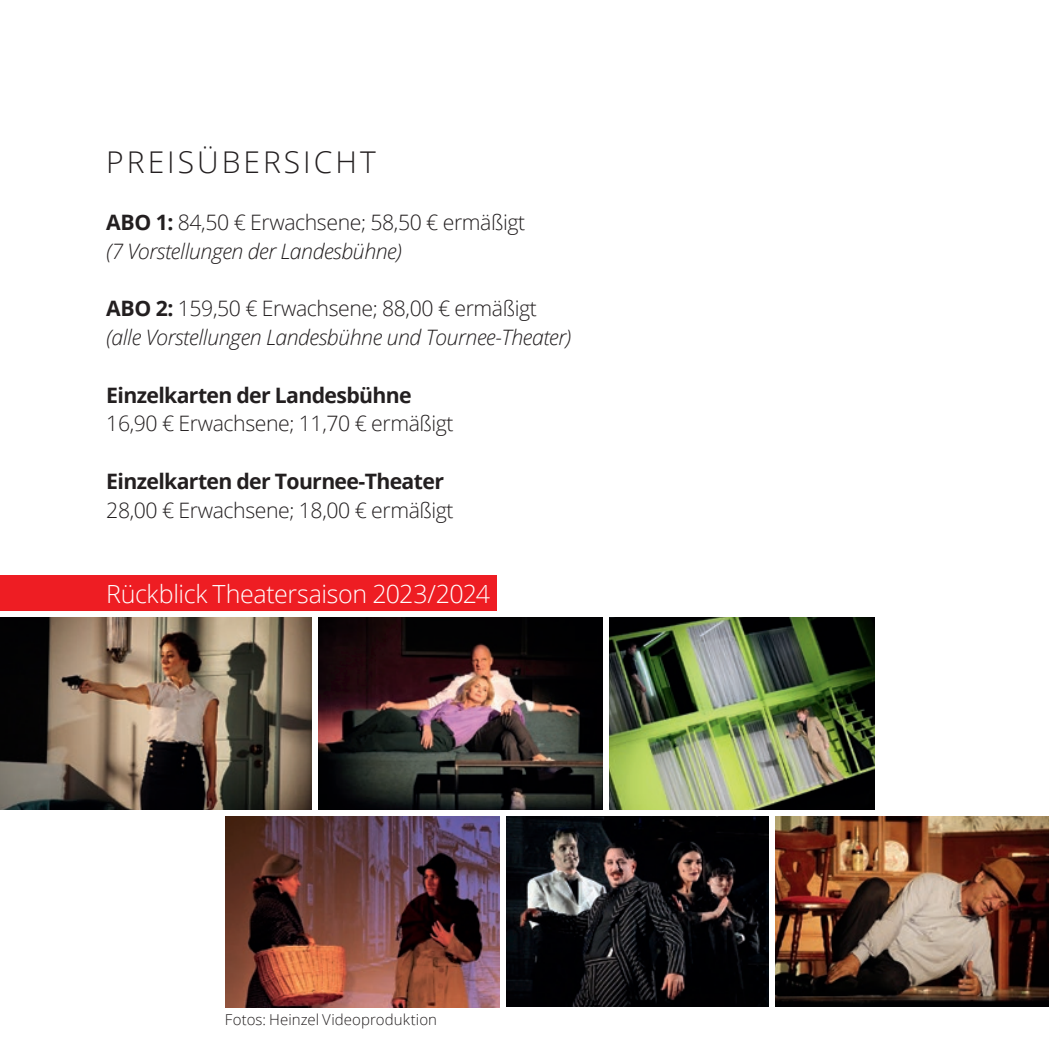
<style>
.page{position:relative;width:1049px;height:1049px;background:#fff}
.page>*{position:absolute;margin:0;border:0;box-sizing:border-box;transform-origin:0 0}
.t1{font:300 30px "Open Sans";letter-spacing:.1em;color:#231f20}
.t2{font:300 25px "Open Sans";letter-spacing:-.015em;color:#fff}
.t3{font:300 21.25px/28.8px "Open Sans";letter-spacing:-.02em;color:#231f20}
.t4{font:italic 300 21.25px/28.8px "Open Sans";letter-spacing:-.02em;color:#231f20}
.t5{font:700 21.25px "Open Sans";letter-spacing:-.03em;color:#231f20}
.t6{font:300 15px "Open Sans";letter-spacing:.005em;color:#231f20}
.s1{font-weight:700}
.s2{font-style:italic}
.s3{font-weight:700;font-style:normal}
.s4{font-style:normal}
</style>
<div class="page">
<img style="left:507px;top:816px;width:262px;height:190px">
<img style="left:776px;top:816px;width:273px;height:190px">
<img style="left:319px;top:618px;width:283px;height:191px">
<img style="left:0;top:618px;width:312px;height:191px">
<img style="left:609px;top:618px;width:265px;height:191px">
<img style="left:226px;top:816px;width:274px;height:191px">
<div style="left:0;top:575px;width:496px;height:35px;background:#ee1d23"></div>
<h1 class="t1" style="left:106px;top:141px;width:271px">PREISÜBERSICHT</h1>
<p class="t3" style="left:106px;top:207px;width:420px"><span class="s1">ABO 1:</span> 84,50 € Erwachsene; 58,50 € ermäßigt <span class="s2">(7 Vorstellungen der Landesbühne)</span></p>
<p class="t4" style="left:106px;top:293px;width:466px"><span class="s3">ABO 2:</span> <span class="s4">159,50 € Erwachsene; 88,00 € ermäßigt </span>(alle Vorstellungen Landesbühne und Tournee-Theater)</p>
<p class="t5" style="left:106px;top:380px;width:307px">Einzelkarten der Landesbühne</p>
<p class="t3" style="left:106px;top:409px;width:349px">16,90 € Erwachsene; 11,70 € ermäßigt</p>
<p class="t5" style="left:106px;top:466px;width:339px">Einzelkarten der Tournee-Theater</p>
<p class="t3" style="left:106px;top:495px;width:349px">28,00 € Erwachsene; 18,00 € ermäßigt</p>
<p class="t2" style="left:106px;top:576px;width:385px">Rückblick Theatersaison 2023/2024</p>
<p class="t6" style="left:225px;top:1009px;width:214px">Fotos: Heinzel Videoproduktion</p>
</div>
